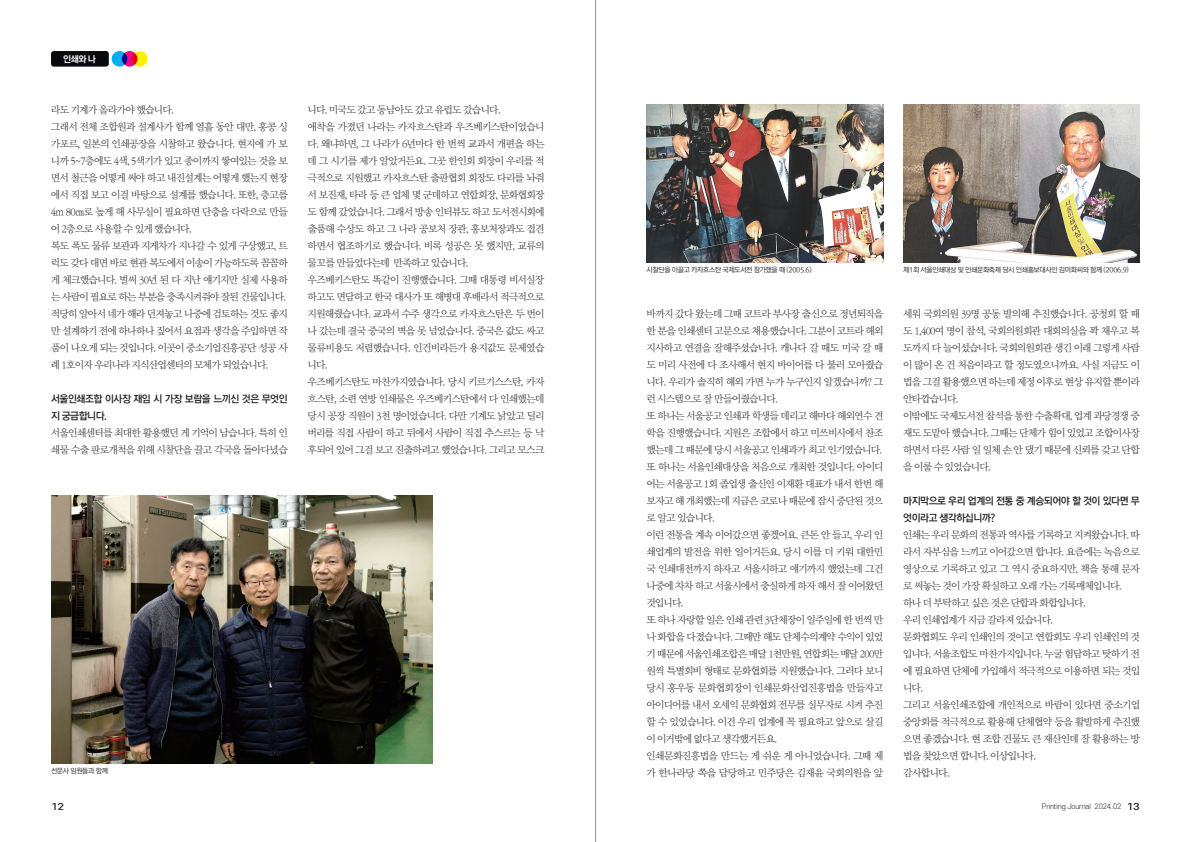
<style>
.page{position:relative;width:1191px;height:842px;background:#fff}
.page>*{position:absolute;margin:0;border:0;box-sizing:border-box;transform-origin:0 0}
.t1{font:10px/17px "Rix Mj L";letter-spacing:-.065em;color:#231f20;scale:1.05 1}
.t2{font:10px/17px "Rix M Go PB";letter-spacing:-.05em;color:#231f20}
.t3{font:9px "Rix M Go PEB";color:#fff}
.t4{font:500 9px "S Core Dream 5";color:#231f20;scale:1.2 1}
.t5{font:7px "Rix M Go PR";letter-spacing:-.05em;color:#231f20}
.t6{font:300 7px "S Core Dream 3";letter-spacing:-.02em;color:#231f20}
.s1{font-size:9.6px}
.s2{font-family:"S Core Dream 5";font-weight:500;font-size:9px}
</style>
<div class="page">
<hr style="left:595px;top:0;width:1px;height:842px;background:#939598">
<div style="left:51px;top:51px;width:58px;height:16px;background:#08080d;border-radius:3px"></div>
<div style="left:112px;top:51px;width:15px;height:16px;background:#00aeef;border-radius:50%"></div>
<svg style="left:122px;top:51px;width:15px;height:16px"></svg>
<svg style="left:132px;top:51px;width:16px;height:16px"></svg>
<img style="left:646px;top:105px;width:237px;height:157px">
<img style="left:903px;top:105px;width:237px;height:157px">
<img style="left:51px;top:496px;width:382px;height:267px">
<p class="t3" style="left:63px;top:54px;width:34px">인쇄와 나</p>
<p class="t1" style="left:51px;top:101px;width:227px">라도 기계가 올라가야 했습니다<span class="s1">.<br></span>그래서 전체 조합원과 설계사가 함께 열흘 동안 대만<span class="s1">,</span> 홍콩 싱 가포르<span class="s1">,</span> 일본의 인쇄공장을 시찰하고 왔습니다<span class="s1">.</span> 현지에 가 보 니까 <span class="s1">5~7</span>층에도 <span class="s1">4</span>색<span class="s1">, 5</span>색기가 있고 종이까지 쌓여있는 것을 보 면서 철근을 어떻게 써야 하고 내진설계는 어떻게 했는지 현장 에서 직접 보고 이걸 바탕으로 설계를 했습니다<span class="s1">.</span> 또한<span class="s1">,</span> 층고를<br><span class="s1">4m 80</span>㎝로 높게 해 사무실이 필요하면 단층을 다락으로 만들 어 <span class="s1">2</span>층으로 사용할 수 있게 했습니다<span class="s1">.<br></span>복도 폭도 물류 보관과 지게차가 지나갈 수 있게 구상했고<span class="s1">,</span> 트 럭도 갖다 대면 바로 현관 복도에서 이송이 가능하도록 꼼꼼하 게 체크했습니다<span class="s1">.</span> 벌써 <span class="s1">30</span>년 된 다 지난 얘기지만 실제 사용하 는 사람이 필요로 하는 부분을 충족시켜줘야 잘된 건물입니다<span class="s1">. </span>적당히 알아서 네가 해라 던져놓고 나중에 검토하는 것도 좋지 만 설계하기 전에 하나하나 짚어서 요점과 생각을 주입하면 작 품이 나오게 되는 것입니다<span class="s1">.</span> 이곳이 중소기업진흥공단 성공 사 례 <span class="s1">1</span>호이자 우리나라 지식산업센터의 모체가 되었습니다<span class="s1">.</span></p>
<p class="t2" style="left:51px;top:391px;width:238px">서울인쇄조합 이사장 재임 시 가장 보람을 느끼신 것은 무엇인 지 궁금합니다.</p>
<p class="t1" style="left:51px;top:424px;width:227px">서울인쇄센터를 최대한 활용했던 게 기억이 남습니다<span class="s1">.</span> 특히 인 쇄물 수출 판로개척을 위해 시찰단을 끌고 각국을 돌아다녔습</p>
<p class="t1" style="left:307px;top:101px;width:227px">니다<span class="s1">.</span> 미국도 갔고 동남아도 갔고 유럽도 갔습니다<span class="s1">.<br></span>애착을 가졌던 나라는 카자흐스탄과 우즈베키스탄이었습니 다<span class="s1">.</span> 왜냐하면<span class="s1">,</span> 그 나라가 <span class="s1">6</span>년마다 한 번씩 교과서 개편을 하는 데 그 시기를 제가 알았거든요<span class="s1">.</span> 그곳 한인회 회장이 우리를 적 극적으로 지원했고 카자흐스탄 출판협회 회장도 다리를 놔줘 서 보진재<span class="s1">,</span> 타라 등 큰 업체 몇 군데하고 연합회장<span class="s1">,</span> 문화협회장 도 함께 갔었습니다<span class="s1">.</span> 그래서 방송 인터뷰도 하고 도서전시회에 출품해 수상도 하고 그 나라 공보처 장관<span class="s1">,</span> 홍보처장과도 접견 하면서 협조하기로 했습니다<span class="s1">.</span> 비록 성공은 못 했지만<span class="s1">,</span> 교류의 물꼬를 만들었다는데 만족하고 있습니다<span class="s1">.<br></span>우즈베키스탄도 똑같이 진행했습니다<span class="s1">.</span> 그때 대통령 비서실장 하고도 면담하고 한국 대사가 또 해병대 후배라서 적극적으로 지원해줬습니다<span class="s1">.</span> 교과서 수주 생각으로 카자흐스탄은 두 번이 나 갔는데 결국 중국의 벽을 못 넘었습니다<span class="s1">.</span> 중국은 값도 싸고 물류비용도 저렴했습니다<span class="s1">.</span> 인건비라든가 용지값도 문제였습 니다<span class="s1">.<br></span>우즈베키스탄도 마찬가지였습니다<span class="s1">.</span> 당시 키르기스스탄<span class="s1">,</span> 카자 흐스탄<span class="s1">,</span> 소련 연방 인쇄물은 우즈베키스탄에서 다 인쇄했는데 당시 공장 직원이 <span class="s1">3</span>천 명이었습니다<span class="s1">.</span> 다만 기계도 낡았고 딜리 버리를 직접 사람이 하고 뒤에서 사람이 직접 추스르는 등 낙 후되어 있어 그걸 보고 진출하려고 했었습니다<span class="s1">.</span> 그리고 모스크</p>
<p class="t5" style="left:51px;top:767px;width:58px">선문사 임원들과 함께</p>
<p class="t5" style="left:646px;top:266px;width:167px">시찰단을 이끌고 카자흐스탄 국제도서전 참가했을 때 (2005.6)</p>
<p class="t5" style="left:903px;top:266px;width:227px">제1회 서울인쇄대상 및 인쇄문화축제 당시 인쇄홍보대사인 김미화씨와 함께 (2006.9)</p>
<p class="t1" style="left:646px;top:305px;width:227px">바까지 갔다 왔는데 그때 코트라 부사장 출신으로 정년퇴직을 한 분을 인쇄센터 고문으로 채용했습니다<span class="s1">.</span> 그분이 코트라 해외 지사하고 연결을 잘해주셨습니다<span class="s1">.</span> 캐나다 갈 때도 미국 갈 때 도 미리 사전에 다 조사해서 현지 바이어를 다 불러 모아줬습 니다<span class="s1">.</span> 우리가 솔직히 해외 가면 누가 누구인지 알겠습니까<span class="s1">?</span> 그 런 시스템으로 잘 만들어줬습니다<span class="s1">.<br></span>또 하나는 서울공고 인쇄과 학생들 데리고 해마다 해외연수 견 학을 진행했습니다<span class="s1">.</span> 지원은 조합에서 하고 미쓰비시에서 찬조 했는데 그 때문에 당시 서울공고 인쇄과가 최고 인기였습니다<span class="s1">. </span>또 하나는 서울인쇄대상을 처음으로 개최한 것입니다<span class="s1">.</span> 아이디 어는 서울공고 <span class="s1">1</span>회 졸업생 출신인 이재환 대표가 내서 한번 해 보자고 해 개최했는데 지금은 코로나 때문에 잠시 중단된 것으 로 알고 있습니다<span class="s1">.<br></span>이런 전통을 계속 이어갔으면 좋겠어요<span class="s1">.</span> 큰돈 안 들고<span class="s1">,</span> 우리 인 쇄업계의 발전을 위한 일이거든요<span class="s1">.</span> 당시 이를 더 키워 대한민 국 인쇄대전까지 하자고 서울시하고 얘기까지 했었는데 그건 나중에 차차 하고 서울시에서 충실하게 하자 해서 잘 이어왔던 것입니다<span class="s1">.<br></span>또 하나 자랑할 일은 인쇄 관련 <span class="s1">3</span>단체장이 일주일에 한 번씩 만 나 화합을 다졌습니다<span class="s1">.</span> 그때만 해도 단체수의계약 수익이 있었 기 때문에 서울인쇄조합은 매달 <span class="s1">1</span>천만원<span class="s1">,</span> 연합회는 매달 <span class="s1">200</span>만 원씩 특별회비 형태로 문화협회를 지원했습니다<span class="s1">.</span> 그러다 보니 당시 홍우동 문화협회장이 인쇄문화산업진흥법을 만들자고 아이디어를 내서 오세익 문화협회 전무를 실무자로 시켜 추진 할 수 있었습니다<span class="s1">.</span> 이건 우리 업계에 꼭 필요하고 앞으로 살길 이 이거밖에 없다고 생각했거든요<span class="s1">.<br></span>인쇄문화진흥법을 만드는 게 쉬운 게 아니었습니다<span class="s1">.</span> 그때 제 가 한나라당 쪽을 담당하고 민주당은 김재윤 국회의원을 앞</p>
<p class="t1" style="left:903px;top:305px;width:227px">세워 국회의원 <span class="s1">39</span>명 공동 발의해 추진했습니다<span class="s1">.</span> 공청회 할 때 도 <span class="s1">1,400</span>여 명이 참석<span class="s1">,</span> 국회의원회관 대회의실을 꽉 채우고 복 도까지 다 늘어섰습니다<span class="s1">.</span> 국회의원회관 생긴 이래 그렇게 사람 이 많이 온 건 처음이라고 할 정도였으니까요<span class="s1">.</span> 사실 지금도 이 법을 그걸 활용했으면 하는데 제정 이후로 현상 유지할 뿐이라 안타깝습니다<span class="s1">.<br></span>이밖에도 국제도서전 참석을 통한 수출확대<span class="s1">,</span> 업계 과당경쟁 중 재도 도맡아 했습니다<span class="s1">.</span> 그때는 단체가 힘이 있었고 조합이사장 하면서 다른 사람 일 일체 손 안 댔기 때문에 신뢰를 갖고 단합 을 이룰 수 있었습니다<span class="s1">.</span></p>
<p class="t2" style="left:903px;top:493px;width:238px">마지막으로 우리 업계의 전통 중 계승되어야 할 것이 있다면 무 엇이라고 생각하십니까?</p>
<p class="t1" style="left:903px;top:526px;width:227px">인쇄는 우리 문화의 전통과 역사를 기록하고 지켜왔습니다<span class="s1">.</span> 따 라서 자부심을 느끼고 이어갔으면 합니다<span class="s1">.</span> 요즘에는 녹음으로 영상으로 기록하고 있고 그 역시 중요하지만<span class="s1">,</span> 책을 통해 문자 로 써놓는 것이 가장 확실하고 오래 가는 기록매체입니다<span class="s1">. </span>하나 더 부탁하고 싶은 것은 단합과 화합입니다<span class="s1">.<br></span>우리 인쇄업계가 지금 갈라져 있습니다<span class="s1">.<br></span>문화협회도 우리 인쇄인의 것이고 연합회도 우리 인쇄인의 것 입니다<span class="s1">.</span> 서울조합도 마찬가지입니다<span class="s1">.</span> 누굴 험담하고 탓하기 전 에 필요하면 단체에 가입해서 적극적으로 이용하면 되는 것입 니다<span class="s1">.<br></span>그리고 서울인쇄조합에 개인적으로 바람이 있다면 중소기업 중앙회를 적극적으로 활용해 단체협약 등을 활발하게 추진했 으면 좋겠습니다<span class="s1">.</span> 현 조합 건물도 큰 재산인데 잘 활용하는 방 법을 찾았으면 합니다<span class="s1">.</span> 이상입니다<span class="s1">.<br></span>감사합니다<span class="s1">.</span></p>
<p class="t4" style="left:51px;top:800px;width:12px">12</p>
<p class="t6" style="left:1042px;top:802px;width:99px">Printing Journal 2024.02 <span class="s2">13</span></p>
</div>
